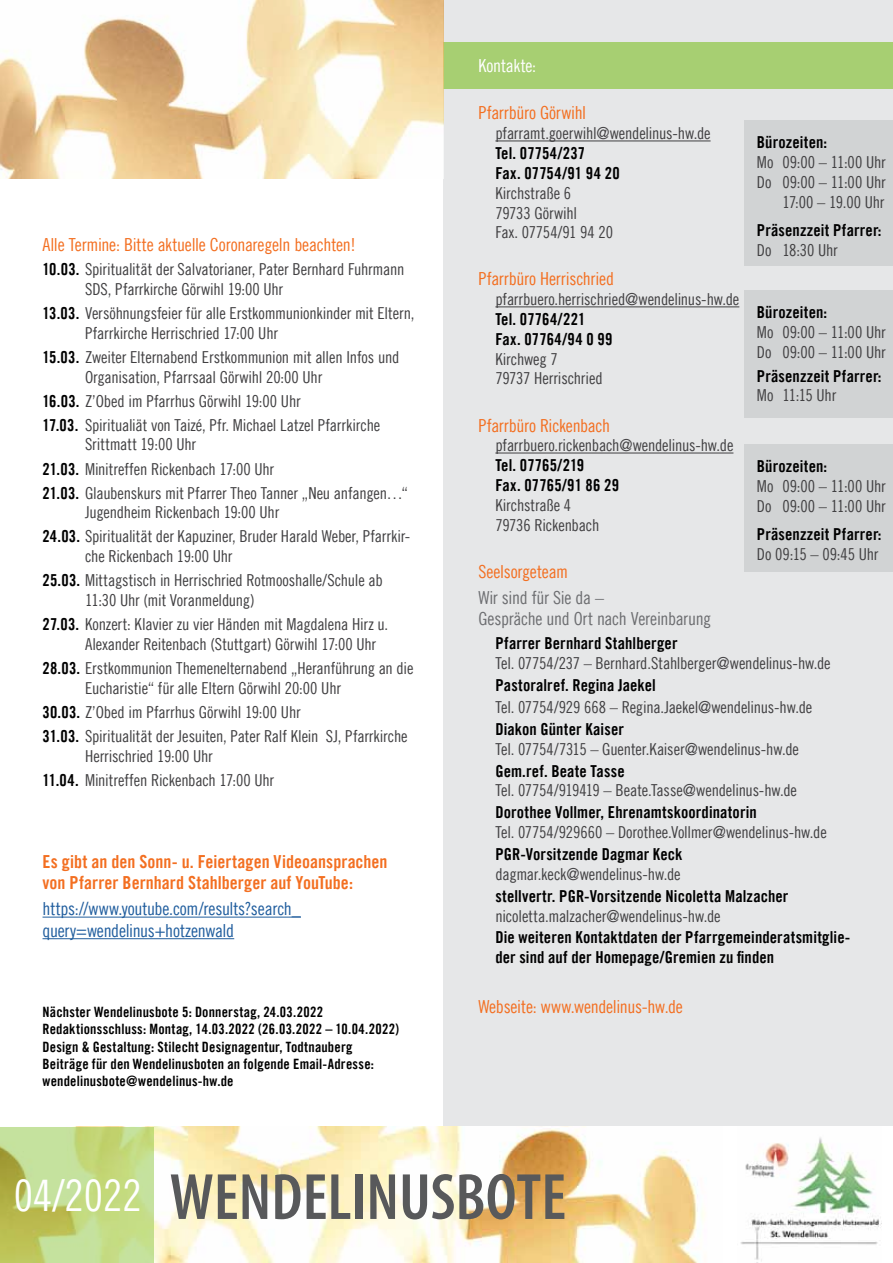
<style>
.page{position:relative;width:893px;height:1263px;background:#fff}
.page>*{position:absolute;margin:0;border:0;box-sizing:border-box;transform-origin:0 0}
.t1{font:600 condensed 66px "Myriad Pro";color:#58595b}
.t2{font:18px "Trade Gothic LT Com Cn 18";letter-spacing:-.015em;color:#f36f21}
.t3{font:18px/21.6px "Trade Gothic LT Com Bd Cn 20";color:#f36f21}
.t4{font:18px/21.6px "Trade Gothic LT Com Cn 18";letter-spacing:-.015em;color:#215e9e}
.t5{font:18px/21.6px "Trade Gothic LT Com Cn 18";letter-spacing:-.02em;color:#6d6e71}
.t6{font:18px "Trade Gothic LT Com Cn 18";letter-spacing:-.01em;color:#fff}
.t7{font:16.5px/19.8px "Trade Gothic LT Com Cn 18";letter-spacing:-.01em;color:#414042}
.t8{font:16.5px/19.8px "Trade Gothic LT Com Bd Cn 20";letter-spacing:.01em;color:#000}
.t9{font:14.25px/17.1px "Trade Gothic LT Com Bd Cn 20";letter-spacing:.015em;color:#000}
.s1{font-family:"Trade Gothic LT Com Bd Cn 20";color:#000}
.s2{font-family:"Trade Gothic LT Com Cn 18";font-weight:400;font-stretch:normal;font-size:43.5px;color:#fff}
</style>
<div class="page">
<div style="left:443px;top:0;width:450px;height:1229px;background:#e6e7e8"></div>
<div style="left:443px;top:43px;width:450px;height:46px;background:#a7cf72"></div>
<hr style="left:495px;top:141px;width:216px;height:1px;background:#414042">
<hr style="left:495px;top:306px;width:244px;height:1px;background:#414042">
<hr style="left:495px;top:453px;width:238px;height:1px;background:#414042">
<div style="left:744px;top:121px;width:149px;height:145px;background:#d1d3d4"></div>
<div style="left:744px;top:290px;width:149px;height:128px;background:#d1d3d4"></div>
<div style="left:744px;top:444px;width:149px;height:128px;background:#d1d3d4"></div>
<hr style="left:892px;top:0;width:1px;height:412px;background:#f36f21">
<img style="left:153px;top:1127px;width:570px;height:136px">
<svg style="left:0;top:1127px;width:153px;height:136px;background:#c1d580"></svg>
<hr style="left:43px;top:917px;width:258px;height:1px;background:#215e9e">
<hr style="left:43px;top:938px;width:191px;height:1px;background:#215e9e">
<div style="left:723px;top:1127px;width:170px;height:136px;background:#fff"></div>
<img style="left:740px;top:1137px;width:141px;height:126px">
<img style="left:0;top:0;width:443px;height:179px">
<p class="t2" style="left:43px;top:234px;width:315px">Alle Termine: Bitte aktuelle Coronaregeln beachten!</p>
<p class="t7" style="left:85px;top:259px;width:321px;text-indent:-43px"><span class="s1">10.03.</span> Spiritualität der Salvatorianer, Pater Bernhard Fuhrmann<br>SDS, Pfarrkirche Görwihl 19:00 Uhr</p>
<p class="t7" style="left:85px;top:303px;width:331px;text-indent:-43px"><span class="s1">13.03.</span> Versöhnungsfeier für alle Erstkommunionkinder mit Eltern,<br>Pfarrkirche Herrischried 17:00 Uhr</p>
<p class="t7" style="left:85px;top:347px;width:316px;text-indent:-43px"><span class="s1">15.03.</span> Zweiter Elternabend Erstkommunion mit allen Infos und<br>Organisation, Pfarrsaal Görwihl 20:00 Uhr</p>
<p class="t7" style="left:43px;top:389px;width:339px;line-height:24px"><span class="s1">16.03.</span> Z’Obed im Pfarrhus Görwihl 19:00 Uhr<br><span class="s1">17.03.</span> Spiritualiät von Taizé, Pfr. Michael Latzel Pfarrkirche</p>
<p class="t7" style="left:43px;top:432px;width:367px;line-height:24px;text-indent:43px">Srittmatt 19:00 Uhr<br><span class="s1">21.03.</span> Minitreffen Rickenbach 17:00 Uhr<br><span class="s1">21.03.</span> Glaubenskurs mit Pfarrer Theo Tanner „Neu anfangen…“</p>
<p class="t7" style="left:43px;top:500px;width:369px;line-height:24px;text-indent:43px">Jugendheim Rickenbach 19:00 Uhr<br><span class="s1">24.03.</span> Spiritualität der Kapuziner, Bruder Harald Weber, Pfarrkir-</p>
<p class="t7" style="left:43px;top:544px;width:342px;line-height:24px;text-indent:43px">che Rickenbach 19:00 Uhr<br><span class="s1">25.03.</span> Mittagstisch in Herrischried Rotmooshalle/Schule ab</p>
<p class="t7" style="left:43px;top:588px;width:347px;line-height:24px;text-indent:43px">11:30 Uhr (mit Voranmeldung)<br><span class="s1">27.03.</span> Konzert: Klavier zu vier Händen mit Magdalena Hirz u.</p>
<p class="t7" style="left:43px;top:632px;width:372px;line-height:24px;text-align:center">Alexander Reitenbach (Stuttgart) Görwihl 17:00 Uhr<br><span class="s1">28.03.</span> Erstkommunion Themenelternabend „Heranführung an die</p>
<p class="t7" style="left:43px;top:676px;width:367px;line-height:24px;text-indent:43px">Eucharistie“ für alle Eltern Görwihl 20:00 Uhr<br><span class="s1">30.03.</span> Z’Obed im Pfarrhus Görwihl 19:00 Uhr<br><span class="s1">31.03.</span> Spiritualität der Jesuiten, Pater Ralf Klein SJ, Pfarrkirche</p>
<p class="t7" style="left:43px;top:744px;width:233px;line-height:24px;text-indent:43px">Herrischried 19:00 Uhr<br><span class="s1">11.04.</span> Minitreffen Rickenbach 17:00 Uhr</p>
<p class="t3" style="left:43px;top:850px;width:346px">Es gibt an den Sonn- u. Feiertagen Videoansprachen von Pfarrer Bernhard Stahlberger auf YouTube:</p>
<p class="t4" style="left:43px;top:898px;width:260px">https://www.youtube.com/results?search_ query=wendelinus+hotzenwald</p>
<p class="t9" style="left:43px;top:1003px;width:358px">Nächster Wendelinusbote 5: Donnerstag, 24.03.2022<br>Redaktionsschluss: Montag, 14.03.2022 (26.03.2022 – 10.04.2022)<br>Design &amp; Gestaltung: Stilecht Designagentur, Todtnauberg Beiträge für den Wendelinusboten an folgende Email-Adresse: wendelinusbote@wendelinus-hw.de</p>
<p class="t6" style="left:478px;top:55px;width:59px">Kontakte:</p>
<p class="t2" style="left:478px;top:102px;width:109px">Pfarrbüro Görwihl</p>
<p class="t7" style="left:495px;top:123px;width:217px">pfarramt.goerwihl@wendelinus-hw.de</p>
<p class="t8" style="left:495px;top:143px;width:126px">Tel. 07754/237<br>Fax. 07754/91 94 20</p>
<p class="t7" style="left:495px;top:183px;width:119px">Kirchstraße 6<br>79733 Görwihl<br>Fax. 07754/91 94 20</p>
<p class="t2" style="left:478px;top:268px;width:137px">Pfarrbüro Herrischried</p>
<p class="t7" style="left:495px;top:289px;width:245px">pfarrbuero.herrischried@wendelinus-hw.de</p>
<p class="t8" style="left:495px;top:309px;width:119px">Tel. 07764/221<br>Fax. 07764/94 0 99</p>
<p class="t7" style="left:495px;top:349px;width:109px">Kirchweg 7<br>79737 Herrischried</p>
<p class="t2" style="left:478px;top:414px;width:133px">Pfarrbüro Rickenbach</p>
<p class="t7" style="left:495px;top:435px;width:240px">pfarrbuero.rickenbach@wendelinus-hw.de</p>
<p class="t8" style="left:495px;top:455px;width:125px">Tel. 07765/219<br>Fax. 07765/91 86 29</p>
<p class="t7" style="left:495px;top:495px;width:105px">Kirchstraße 4<br>79736 Rickenbach</p>
<p class="t2" style="left:478px;top:561px;width:91px">Seelsorgeteam</p>
<p class="t5" style="left:478px;top:586px;width:234px">Wir sind für Sie da –<br>Gespräche und Ort nach Vereinbarung</p>
<p class="t8" style="left:495px;top:633px;width:184px">Pfarrer Bernhard Stahlberger</p>
<p class="t7" style="left:495px;top:653px;width:337px">Tel. 07754/237 – Bernhard.Stahlberger@wendelinus-hw.de</p>
<p class="t8" style="left:495px;top:675px;width:162px">Pastoralref. Regina Jaekel</p>
<p class="t7" style="left:495px;top:697px;width:318px">Tel. 07754/929 668 – Regina.Jaekel@wendelinus-hw.de</p>
<p class="t8" style="left:495px;top:719px;width:130px">Diakon Günter Kaiser</p>
<p class="t7" style="left:495px;top:739px;width:305px">Tel. 07754/7315 – Guenter.Kaiser@wendelinus-hw.de</p>
<p class="t8" style="left:495px;top:761px;width:131px">Gem.ref. Beate Tasse</p>
<p class="t7" style="left:495px;top:780px;width:303px">Tel. 07754/919419 – Beate.Tasse@wendelinus-hw.de</p>
<p class="t8" style="left:495px;top:802px;width:263px">Dorothee Vollmer, Ehrenamtskoordinatorin</p>
<p class="t7" style="left:495px;top:822px;width:333px">Tel. 07754/929660 – Dorothee.Vollmer@wendelinus-hw.de</p>
<p class="t8" style="left:495px;top:844px;width:189px">PGR-Vorsitzende Dagmar Keck</p>
<p class="t7" style="left:495px;top:864px;width:187px">dagmar.keck@wendelinus-hw.de</p>
<p class="t8" style="left:495px;top:886px;width:294px">stellvertr. PGR-Vorsitzende Nicoletta Malzacher</p>
<p class="t7" style="left:495px;top:905px;width:227px">nicoletta.malzacher@wendelinus-hw.de</p>
<p class="t8" style="left:495px;top:927px;width:357px">Die weiteren Kontaktdaten der Pfarrgemeinderatsmitglie&shy;der sind auf der Homepage/Gremien zu finden</p>
<p class="t2" style="left:478px;top:995px;width:206px">Webseite: www.wendelinus-hw.de</p>
<p class="t8" style="left:757px;top:132px;width:72px">Bürozeiten:</p>
<p class="t7" style="left:757px;top:152px;width:130px;text-align:right">Mo 09:00 – 11:00 Uhr<br>Do 09:00 – 11:00 Uhr<br>17:00 – 19.00 Uhr</p>
<p class="t8" style="left:757px;top:220px;width:126px">Präsenzzeit Pfarrer:</p>
<p class="t7" style="left:757px;top:240px;width:82px">Do 18:30 Uhr</p>
<p class="t8" style="left:757px;top:302px;width:72px">Bürozeiten:</p>
<p class="t7" style="left:757px;top:322px;width:130px">Mo 09:00 – 11:00 Uhr<br>Do 09:00 – 11:00 Uhr</p>
<p class="t8" style="left:757px;top:366px;width:126px">Präsenzzeit Pfarrer:</p>
<p class="t7" style="left:757px;top:385px;width:81px">Mo 11:15 Uhr</p>
<p class="t8" style="left:757px;top:456px;width:72px">Bürozeiten:</p>
<p class="t7" style="left:757px;top:476px;width:130px">Mo 09:00 – 11:00 Uhr<br>Do 09:00 – 11:00 Uhr</p>
<p class="t8" style="left:757px;top:524px;width:126px">Präsenzzeit Pfarrer:</p>
<p class="t7" style="left:757px;top:544px;width:123px">Do 09:15 – 09:45 Uhr</p>
<h1 class="t1" style="left:14px;top:1156px;width:554px"><span class="s2">04/2022</span> WENDELINUSBOTE</h1>
</div>
